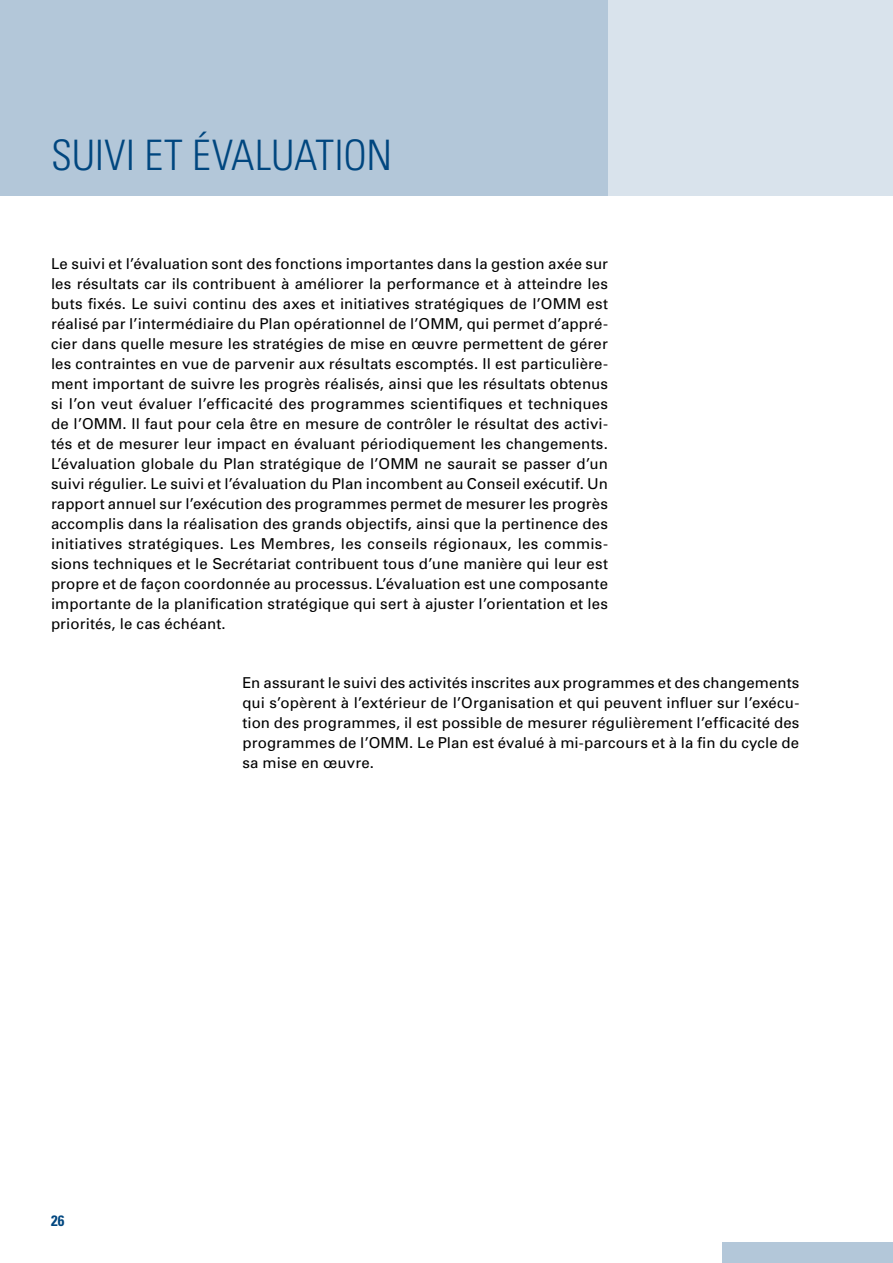
<style>
.page{position:relative;width:893px;height:1263px;background:#fff}
.page>*{position:absolute;margin:0;border:0;box-sizing:border-box;transform-origin:0 0}
.t1{font:300 condensed 42px "Univers";letter-spacing:-.005em;color:#00467f}
.t2{font:15px/20px "Univers";letter-spacing:.01em;color:#000;text-align:justify}
.t3{font:700 condensed 15px "Univers";color:#00467f}
</style>
<div class="page">
<div style="left:608px;top:0;width:285px;height:196px;background:#d9e3ec"></div>
<div style="left:0;top:0;width:608px;height:196px;background:#b3c7d9"></div>
<div style="left:723px;top:1242px;width:170px;height:21px;background:#b3c7d9"></div>
<h1 class="t1" style="left:51px;top:130px;width:17px">SUIVI</h1>
<h1 class="t1" style="left:145px;top:130px;width:249px">ET ÉVALUATION</h1>
<p class="t2" style="left:51px;top:254px;width:559px">Le suivi et l’évaluation sont des fonctions importantes dans la gestion axée sur les résultats car ils contribuent à améliorer la performance et à atteindre les buts fixés. Le suivi continu des axes et initiatives stratégiques de l’OMM est réalisé par l’intermédiaire du Plan opérationnel de l’OMM, qui permet d’appré&shy;cier dans quelle mesure les stratégies de mise en œuvre permettent de gérer les contraintes en vue de parvenir aux résultats escomptés. Il est particulière&shy;ment important de suivre les progrès réalisés, ainsi que les résultats obtenus si l’on veut évaluer l’efficacité des programmes scientifiques et techniques de l’OMM. Il faut pour cela être en mesure de contrôler le résultat des activi&shy;tés et de mesurer leur impact en évaluant périodiquement les changements.<br>L’évaluation globale du Plan stratégique de l’OMM ne saurait se passer d’un suivi régulier. Le suivi et l’évaluation du Plan incombent au Conseil exécutif. Un rapport annuel sur l’exécution des programmes permet de mesurer les progrès accomplis dans la réalisation des grands objectifs, ainsi que la pertinence des initiatives stratégiques. Les Membres, les conseils régionaux, les commis&shy;sions techniques et le Secrétariat contribuent tous d’une manière qui leur est propre et de façon coordonnée au processus. L’évaluation est une composante importante de la planification stratégique qui sert à ajuster l’orientation et les priorités, le cas échéant.</p>
<p class="t2" style="left:242px;top:673px;width:559px">En assurant le suivi des activités inscrites aux programmes et des changements qui s’opèrent à l’extérieur de l’Organisation et qui peuvent influer sur l’exécu&shy;tion des programmes, il est possible de mesurer régulièrement l’efficacité des programmes de l’OMM. Le Plan est évalué à mi-parcours et à la fin du cycle de sa mise en œuvre.</p>
<p class="t3" style="left:51px;top:1211px;width:14px">26</p>
</div>
